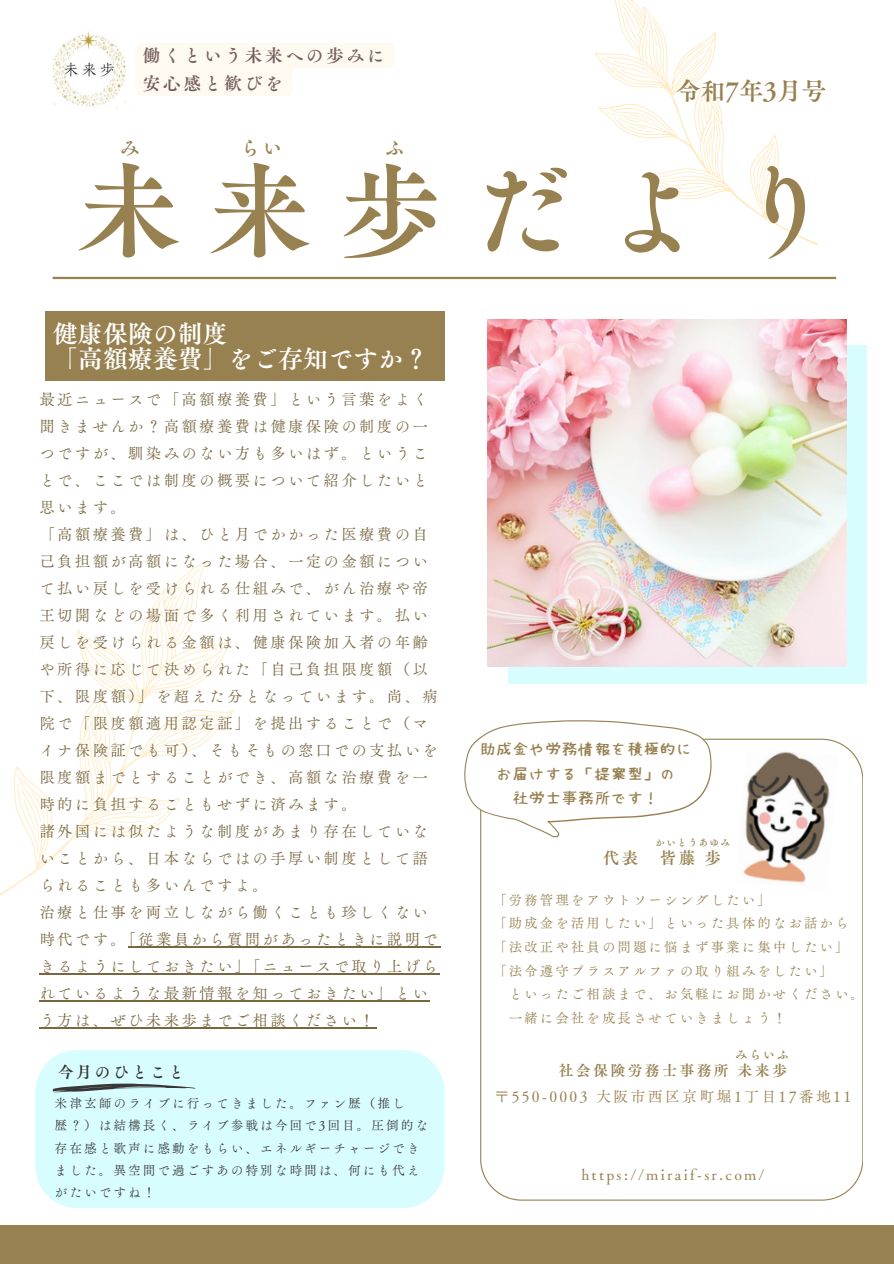
<style>
.page{position:relative;width:894px;height:1264px;background:#fff}
.page>*{position:absolute;margin:0;border:0;box-sizing:border-box;transform-origin:0 0}
.t1{font:103.05px "Canva Tsuku A Old Min Pr 6 N B";letter-spacing:.265em;color:#978150}
.t2{font:25.05px/24.8px "Canva Tsuku A Old Min Pr 6 N B";color:#fff}
.t3{font:24.45px "Canva Tsuku A Old Min Pr 6 N B";color:#978150}
.t4{font:19.5px "Canva Tsuku A Old Min Pr 6 N B";color:#978150}
.t5{font:17.7px/28.2px "Canva Tsuku A Old Min Pr 6 N B";letter-spacing:.15em;color:#745f5f}
.t6{font:16.5px "Canva Tsuku A Old Min Pr 6 N B";color:#978150}
.t7{font:16.05px "Canva Tsuku A Old Min Pr 6 N B";letter-spacing:.15em;color:#393737}
.t8{font:15.45px/27px "Canva Tsuku A Old Min Pr 6 N R";letter-spacing:.15em;color:#796740}
.t9{font:15px/25.8px "Canva Tsuku A Old Min Pr 6 N R";letter-spacing:.15em;color:#978150;text-align:center}
.t10{font:14.25px/24.8px "Hanazome Font";letter-spacing:.15em;color:#978150;text-align:center}
.t11{font:13.5px "Canva Tsuku A Old Min Pr 6 N R";letter-spacing:.15em;color:#978150}
.t12{font:12.75px/22.4px "Canva Tsuku A Old Min Pr 6 N R";letter-spacing:.15em;color:#393737}
.t13{font:12px "Canva Tsuku A Old Min Pr 6 N B";color:#978150}
.t14{font:9.45px "Canva Tsuku A Old Min Pr 6 N B";letter-spacing:.15em;color:#978150}
.s1{font-family:"Canva Tsuku A Old Min Pr 6 N B"}
</style>
<div class="page">
<svg style="left:0;top:561px;width:292px;height:387px"></svg>
<svg style="left:110px;top:806px;width:35px;height:30px"></svg>
<svg style="left:0;top:773px;width:63px;height:81px"></svg>
<svg style="left:83px;top:582px;width:135px;height:206px"></svg>
<svg style="left:508px;top:345px;width:358px;height:339px;background:#dafafc"></svg>
<div style="left:45px;top:311px;width:399px;height:69px;background:#978150"></div>
<svg style="left:544px;top:0;width:293px;height:280px"></svg>
<svg style="left:676px;top:174px;width:28px;height:26px"></svg>
<svg style="left:740px;top:141px;width:58px;height:65px"></svg>
<svg style="left:606px;top:3px;width:116px;height:156px"></svg>
<hr style="left:53px;top:277px;width:782px;height:2px;background:#978150">
<svg style="left:480px;top:738px;width:382px;height:462px"></svg>
<img style="left:734px;top:747px;width:104px;height:143px">
<svg style="left:464px;top:720px;width:247px;height:117px"></svg>
<img style="left:52px;top:31px;width:75px;height:78px">
<div style="left:0;top:1225px;width:893px;height:38px;background:#978150"></div>
<div style="left:35px;top:1050px;width:409px;height:158px;background:#d8fdff"></div>
<svg style="left:53px;top:1083px;width:142px;height:9px"></svg>
<img style="left:488px;top:319px;width:357px;height:347px">
<svg style="left:136px;top:43px;width:258px;height:53px"></svg>
<hr style="left:128px;top:946px;width:312px;height:1px;background:#796740">
<hr style="left:39px;top:973px;width:401px;height:1px;background:#796740">
<hr style="left:39px;top:1000px;width:391px;height:1px;background:#796740">
<hr style="left:39px;top:1027px;width:338px;height:1px;background:#796740">
<p class="t5" style="left:143px;top:41px;width:243px">働くという未来への歩みに安心感と歓びを</p>
<p class="t4" style="left:120px;top:138px;width:21px">み</p>
<p class="t4" style="left:240px;top:138px;width:43px">らい</p>
<p class="t4" style="left:385px;top:138px;width:21px">ふ</p>
<h3 class="t3" style="left:676px;top:78px;width:152px">令和7年3月号</h3>
<h2 class="t1" style="left:78px;top:159px;width:758px">未来歩だより</h2>
<p class="t2" style="left:53px;top:321px;width:377px">健康保険の制度<br>「高額療養費」をご存知ですか？</p>
<p class="t8" style="left:39px;top:386px;width:400px">最近ニュースで「高額療養費」という言葉をよく聞きませんか？高額療養費は健康保険の制度の一つですが、馴染みのない方も多いはず。ということで、ここでは制度の概要について紹介したいと思います。<br>「高額療養費」は、ひと月でかかった医療費の自<br>己負担額が高額になった場合、一定の金額について払い戻しを受けられる仕組みで、がん治療や帝王切開などの場面で多く利用されています。払い戻しを受けられる金額は、健康保険加入者の年齢や所得に応じて決められた「自己負担限度額（以下、限度額）」を超えた分となっています。尚、病院で「限度額適用認定証」を提出することで（マイナ保険証でも可）、そもそもの窓口での支払いを限度額までとすることができ、高額な治療費を一時的に負担することもせずに済みます。<br>諸外国には似たような制度があまり存在していないことから、日本ならではの手厚い制度として語られることも多いんですよ。<br>治療と仕事を両立しながら働くことも珍しくない時代です。「従業員から質問があったときに説明できるようにしておきたい」「ニュースで取り上げられているような最新情報を知っておきたい」という方は、ぜひ未来歩までご相談ください！</p>
<p class="t7" style="left:58px;top:1064px;width:128px">今月のひとこと</p>
<p class="t12" style="left:55px;top:1092px;width:375px">米津玄師のライブに行ってきました。ファン歴（推し<br>歴？）は結構長く、ライブ参戦は今回で3回目。圧倒的な存在感と歌声に感動をもらい、エネルギーチャージできました。異空間で過ごすあの特別な時間は、何にも代えがたいですね！</p>
<h3 class="t10" style="left:480px;top:736px;width:212px">助成金や労務情報を積極的にお届けする「提案型」の<br>社労士事務所です！</h3>
<h4 class="t14" style="left:655px;top:837px;width:76px">かいとうあゆみ</h4>
<p class="t6" style="left:602px;top:849px;width:37px">代表</p>
<p class="t6" style="left:659px;top:849px;width:63px">皆藤歩</p>
<h2 class="t11" style="left:493px;top:892px;width:279px">「労務管理をアウトソーシングしたい」</h2>
<h2 class="t11" style="left:493px;top:916px;width:357px">「助成金を活用したい」といった具体的なお話から</h2>
<h2 class="t11" style="left:493px;top:940px;width:357px">「法改正や社員の問題に悩まず事業に集中したい」</h2>
<h2 class="t11" style="left:493px;top:963px;width:341px">「法令遵守プラスアルファの取り組みをしたい」</h2>
<h2 class="t11" style="left:508px;top:987px;width:357px">といったご相談まで、お気軽にお聞かせください。</h2>
<h2 class="t11" style="left:508px;top:1010px;width:279px">一緒に会社を成長させていきましょう！</h2>
<h5 class="t13" style="left:735px;top:1048px;width:55px">みらいふ</h5>
<h1 class="t9" style="left:494px;top:1057px;width:358px"><span class="s1">社会保険労務士事務所未来歩<br></span>〒550-0003 大阪市西区京町堀1丁目 17番地11</h1>
<p class="t9" style="left:581px;top:1160px;width:184px">https://miraif-sr.com/</p>
</div>
